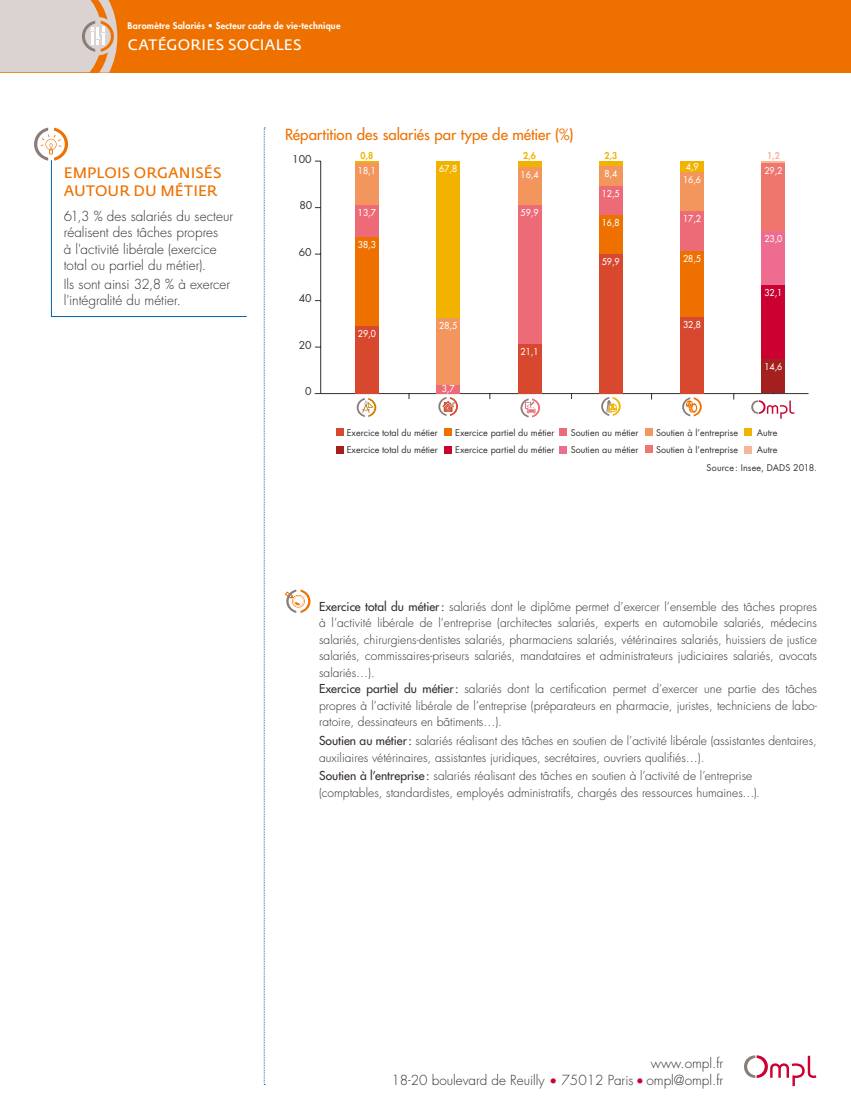
<style>
.page{position:relative;width:851px;height:1106px;background:#fff}
.page>*{position:absolute;margin:0;border:0;box-sizing:border-box;transform-origin:0 0}
.t1{font:500 15px "Futura Std";color:#ee7100}
.t2{font:15px/18px "Fedra Sans Std";letter-spacing:.005em;color:#ee7100}
.t3{font:15px "Fedra Sans Std";letter-spacing:.025em;color:#fff}
.t4{font:300 13.5px/16.5px "Futura Std";color:#352f2d}
.t5{font:300 12px/16.5px "Futura Std";color:#352f2d}
.t6{font:10.5px "Futura Std";color:#352f2d}
.t7{font:500 9.3px "Futura Std";color:#fff;scale:.95 1}
.t8{font:800 9.3px "Futura Std";color:#f1b300;scale:.95 1}
.t9{font:800 9.3px "Futura Std";color:#f7b59c;scale:.95 1}
.t10{font:9px "Futura Std";color:#352f2d}
.t11{font:800 9px "Futura Std";letter-spacing:.025em;color:#fff}
.s1{font-weight:500}
.s2{color:#cb0132}
</style>
<div class="page">
<div style="left:0;top:0;width:850px;height:72px;background:#ee7100"></div>
<svg style="left:264px;top:128px;width:1px;height:957px"></svg>
<svg style="left:34px;top:128px;width:213px;height:189px"></svg>
<svg style="left:744px;top:1055px;width:72px;height:31px"></svg>
<svg style="left:0;top:0;width:117px;height:73px;background:#dbcac0"></svg>
<svg style="left:751px;top:400px;width:43px;height:19px"></svg>
<div style="left:744px;top:429px;width:7px;height:7px;background:#f1b300"></div>
<div style="left:645px;top:428px;width:7px;height:7px;background:#f3965e"></div>
<div style="left:559px;top:429px;width:7px;height:7px;background:#ed6b77"></div>
<div style="left:444px;top:429px;width:7px;height:7px;background:#ee7100"></div>
<div style="left:336px;top:428px;width:8px;height:8px;background:#d8482f"></div>
<div style="left:744px;top:446px;width:7px;height:7px;background:#f7b59c"></div>
<div style="left:645px;top:446px;width:7px;height:7px;background:#ee766d"></div>
<div style="left:559px;top:446px;width:7px;height:7px;background:#ed6c90"></div>
<div style="left:444px;top:446px;width:7px;height:7px;background:#cb0132"></div>
<div style="left:336px;top:446px;width:8px;height:7px;background:#a4201e"></div>
<hr style="left:320px;top:393px;width:488px;height:1px;background:#352f2d">
<hr style="left:320px;top:161px;width:1px;height:232px;background:#352f2d">
<svg style="left:356px;top:393px;width:20px;height:24px"></svg>
<svg style="left:438px;top:393px;width:20px;height:23px"></svg>
<svg style="left:520px;top:393px;width:20px;height:24px"></svg>
<svg style="left:601px;top:393px;width:19px;height:23px"></svg>
<svg style="left:682px;top:393px;width:19px;height:23px"></svg>
<hr style="left:355px;top:161px;width:23px;height:2px;background:#f1b300">
<div style="left:436px;top:161px;width:24px;height:157px;background:#f1b300"></div>
<div style="left:518px;top:161px;width:23px;height:6px;background:#f1b300"></div>
<div style="left:599px;top:161px;width:23px;height:5px;background:#f1b300"></div>
<div style="left:680px;top:161px;width:23px;height:11px;background:#f1b300"></div>
<hr style="left:761px;top:161px;width:23px;height:2px;background:#f7b59c">
<div style="left:355px;top:163px;width:23px;height:42px;background:#f3965e"></div>
<div style="left:436px;top:318px;width:24px;height:67px;background:#f3965e"></div>
<div style="left:518px;top:167px;width:23px;height:38px;background:#f3965e"></div>
<div style="left:599px;top:166px;width:23px;height:20px;background:#f3965e"></div>
<div style="left:680px;top:172px;width:23px;height:39px;background:#f3965e"></div>
<div style="left:761px;top:163px;width:23px;height:68px;background:#ee766d"></div>
<div style="left:355px;top:205px;width:23px;height:32px;background:#ed6b77"></div>
<div style="left:436px;top:385px;width:24px;height:8px;background:#ed6b77"></div>
<div style="left:518px;top:205px;width:23px;height:139px;background:#ed6b77"></div>
<div style="left:599px;top:186px;width:23px;height:29px;background:#ed6b77"></div>
<div style="left:680px;top:211px;width:23px;height:40px;background:#ed6b77"></div>
<div style="left:761px;top:231px;width:23px;height:54px;background:#ed6c90"></div>
<div style="left:355px;top:237px;width:23px;height:89px;background:#ee7100"></div>
<div style="left:599px;top:215px;width:23px;height:39px;background:#ee7100"></div>
<div style="left:680px;top:251px;width:23px;height:66px;background:#ee7100"></div>
<div style="left:761px;top:285px;width:23px;height:74px;background:#cb0132"></div>
<div style="left:355px;top:326px;width:23px;height:67px;background:#d8482f"></div>
<div style="left:518px;top:344px;width:23px;height:49px;background:#d8482f"></div>
<div style="left:599px;top:254px;width:23px;height:139px;background:#d8482f"></div>
<div style="left:680px;top:317px;width:23px;height:76px;background:#d8482f"></div>
<div style="left:761px;top:359px;width:23px;height:34px;background:#a4201e"></div>
<svg style="left:285px;top:589px;width:25px;height:24px"></svg>
<p class="t11" style="left:128px;top:20px;width:214px">Baromètre Salariés • Secteur cadre de vie-technique</p>
<p class="t3" style="left:128px;top:35px;width:175px">CATÉGORIES SOCIALES</p>
<p class="t2" style="left:64px;top:163px;width:159px">EMPLOIS ORGANISÉS<br>AUTOUR DU MÉTIER</p>
<p class="t4" style="left:64px;top:208px;width:171px">61,3 % des salariés du secteur réalisent des tâches propres<br>à l'activité libérale (exercice total ou partiel du métier).</p>
<p class="t4" style="left:64px;top:276px;width:168px">Ils sont ainsi 32,8 % à exercer l'intégralité du métier.</p>
<p class="t1" style="left:285px;top:125px;width:290px">Répartition des salariés par type de métier (%)</p>
<p class="t6" style="left:292px;top:152px;width:21px">100</p>
<p class="t8" style="left:360px;top:150px;width:15px">0,8</p>
<p class="t6" style="left:299px;top:199px;width:14px">80</p>
<p class="t6" style="left:299px;top:245px;width:14px">60</p>
<p class="t6" style="left:299px;top:292px;width:14px">40</p>
<p class="t6" style="left:299px;top:338px;width:14px">20</p>
<p class="t6" style="left:305px;top:385px;width:8px">0</p>
<p class="t7" style="left:358px;top:165px;width:20px">18,1</p>
<p class="t7" style="left:358px;top:207px;width:20px">13,7</p>
<p class="t7" style="left:358px;top:238px;width:20px">38,3</p>
<p class="t7" style="left:358px;top:327px;width:20px">29,0</p>
<p class="t7" style="left:439px;top:162px;width:20px">67,8</p>
<p class="t7" style="left:439px;top:320px;width:20px">28,5</p>
<p class="t7" style="left:442px;top:382px;width:15px">3,7</p>
<p class="t8" style="left:523px;top:150px;width:15px">2,6</p>
<p class="t8" style="left:604px;top:150px;width:15px">2,3</p>
<p class="t7" style="left:520px;top:169px;width:20px">16,4</p>
<p class="t7" style="left:604px;top:168px;width:15px">8,4</p>
<p class="t7" style="left:520px;top:207px;width:20px">59,9</p>
<p class="t7" style="left:520px;top:346px;width:20px">21,1</p>
<p class="t7" style="left:601px;top:188px;width:20px">12,5</p>
<p class="t7" style="left:601px;top:217px;width:20px">16,8</p>
<p class="t7" style="left:601px;top:256px;width:20px">59,9</p>
<p class="t7" style="left:685px;top:161px;width:15px">4,9</p>
<p class="t7" style="left:683px;top:174px;width:20px">16,6</p>
<p class="t7" style="left:683px;top:212px;width:20px">17,2</p>
<p class="t7" style="left:683px;top:252px;width:20px">28,5</p>
<p class="t7" style="left:683px;top:319px;width:20px">32,8</p>
<p class="t9" style="left:767px;top:149px;width:15px">1,2</p>
<p class="t7" style="left:764px;top:165px;width:20px">29,2</p>
<p class="t7" style="left:764px;top:233px;width:20px">23,0</p>
<p class="t7" style="left:764px;top:286px;width:20px">32,1</p>
<p class="t7" style="left:764px;top:361px;width:20px">14,6</p>
<p class="t10" style="left:347px;top:426px;width:93px">Exercice total du métier</p>
<p class="t10" style="left:455px;top:426px;width:101px">Exercice partiel du métier</p>
<p class="t10" style="left:570px;top:426px;width:69px">Soutien au métier</p>
<p class="t10" style="left:656px;top:426px;width:84px">Soutien à l’entreprise</p>
<p class="t10" style="left:756px;top:427px;width:22px">Autre</p>
<p class="t10" style="left:347px;top:444px;width:93px">Exercice total du métier</p>
<p class="t10" style="left:455px;top:444px;width:101px">Exercice partiel du métier</p>
<p class="t10" style="left:570px;top:444px;width:69px">Soutien au métier</p>
<p class="t10" style="left:656px;top:444px;width:84px">Soutien à l’entreprise</p>
<p class="t10" style="left:756px;top:444px;width:22px">Autre</p>
<p class="t10" style="left:706px;top:462px;width:112px">Source: Insee, DADS 2018.</p>
<p class="t5" style="left:319px;top:598px;width:499px"><span class="s1">Exercice total du métier:</span> salariés dont le diplôme permet d’exercer l’ensemble des tâches propres à l’activité libérale de l’entreprise (architectes salariés, experts en automobile salariés, médecins salariés, chirurgiens-dentistes salariés, pharmaciens salariés, vétérinaires salariés, huissiers de justice salariés, commissaires-priseurs salariés, mandataires et administrateurs judiciaires salariés, avocats salariés…).<br><span class="s1">Exercice partiel du métier:</span> salariés dont la certification permet d’exercer une partie des tâches propres à l’activité libérale de l’entreprise (préparateurs en pharmacie, juristes, techniciens de labo&shy;ratoire, dessinateurs en bâtiments…).</p>
<p class="t5" style="left:319px;top:732px;width:499px"><span class="s1">Soutien au métier:</span> salariés réalisant des tâches en soutien de l’activité libérale (assistantes dentaires, auxiliaires vétérinaires, assistantes juridiques, secrétaires, ouvriers qualifiés…).</p>
<p class="t5" style="left:319px;top:768px;width:442px"><span class="s1">Soutien à l’entreprise :</span> salariés réalisant des tâches en soutien à l’activité de l’entreprise (comptables, standardistes, employés administratifs, chargés des ressources humaines…).</p>
<p class="t4" style="left:391px;top:1055px;width:333px;text-align:right">www.ompl.fr<br>18-20 boulevard de Reuilly <span class="s2">•</span> 75012 Paris <span class="s2">•</span> ompl@ompl.fr</p>
</div>
